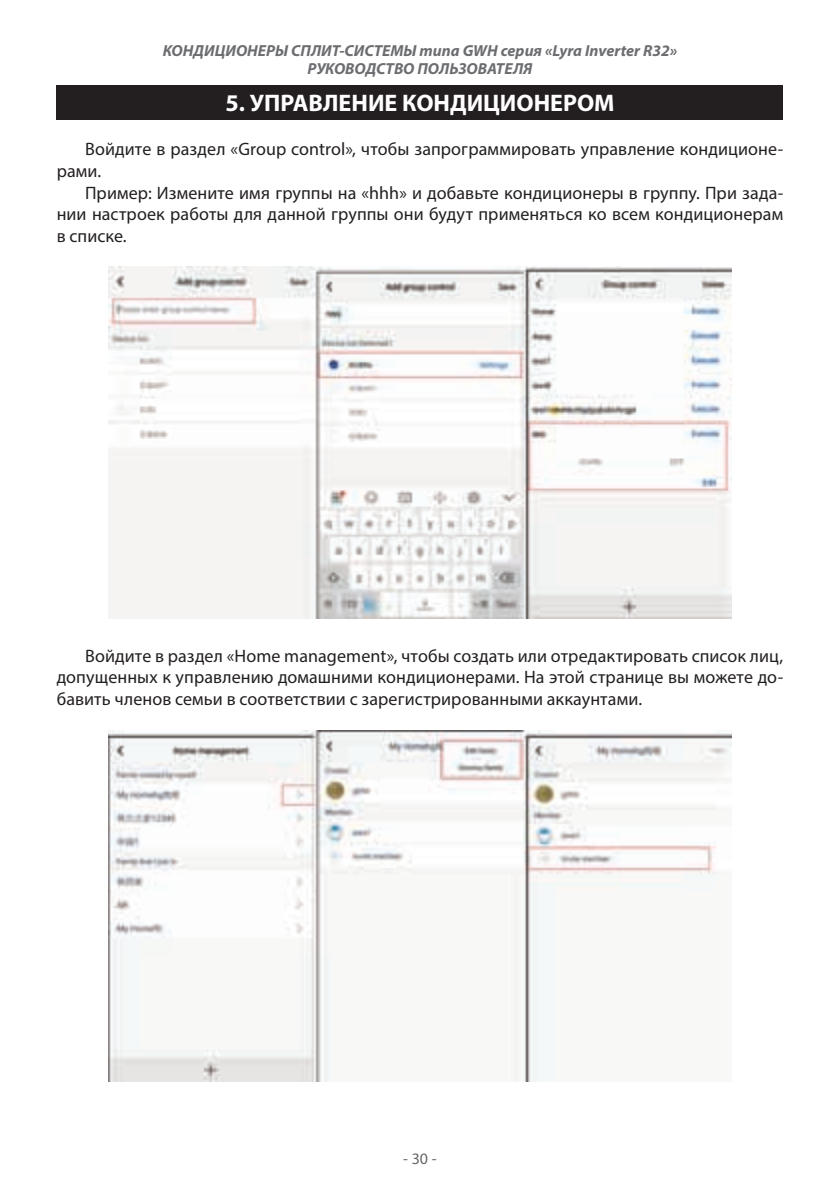
<style>
.page{position:relative;width:840px;height:1191px;background:#fff}
.page>*{position:absolute;margin:0;border:0;box-sizing:border-box;transform-origin:0 0}
.t1{font:700 24px "Myriad Pro";color:#fff}
.t2{font:18px/21.6px "Myriad Pro";letter-spacing:.005em;color:#231f20;text-align:justify}
.t3{font:italic 700 16px/18px "Myriad Pro";color:#6c6d70;text-align:center}
.t4{font:16px "Myriad Pro";color:#67676a}
</style>
<div class="page">
<div style="left:57px;top:85px;width:725px;height:34px;background:#231f20"></div>
<img style="left:109px;top:267px;width:621px;height:351px">
<img style="left:109px;top:730px;width:621px;height:351px">
<p class="t3" style="left:163px;top:41px;width:515px">КОНДИЦИОНЕРЫ СПЛИТ-СИСТЕМЫ типа GWH серия «Lyra Inverter R32»<br>РУКОВОДСТВО ПОЛЬЗОВАТЕЛЯ</p>
<h1 class="t1" style="left:225px;top:87px;width:390px">5. УПРАВЛЕНИЕ КОНДИЦИОНЕРОМ</h1>
<p class="t2" style="left:57px;top:138px;width:727px;text-indent:28px">Войдите в раздел «Group control», чтобы запрограммировать управление кондиционе&shy;рами.</p>
<p class="t2" style="left:57px;top:181px;width:727px;text-indent:28px">Пример: Измените имя группы на «hhh» и добавьте кондиционеры в группу. При зада&shy;нии настроек работы для данной группы они будут применяться ко всем кондиционерам в списке.</p>
<p class="t2" style="left:57px;top:644px;width:727px;text-indent:28px">Войдите в раздел «Home management», чтобы создать или отредактировать список лиц, допущенных к управлению домашними кондиционерами. На этой странице вы можете до&shy;бавить членов семьи в соответствии с зарегистрированными аккаунтами.</p>
<p class="t4" style="left:403px;top:1148px;width:35px">- 30 -</p>
</div>
